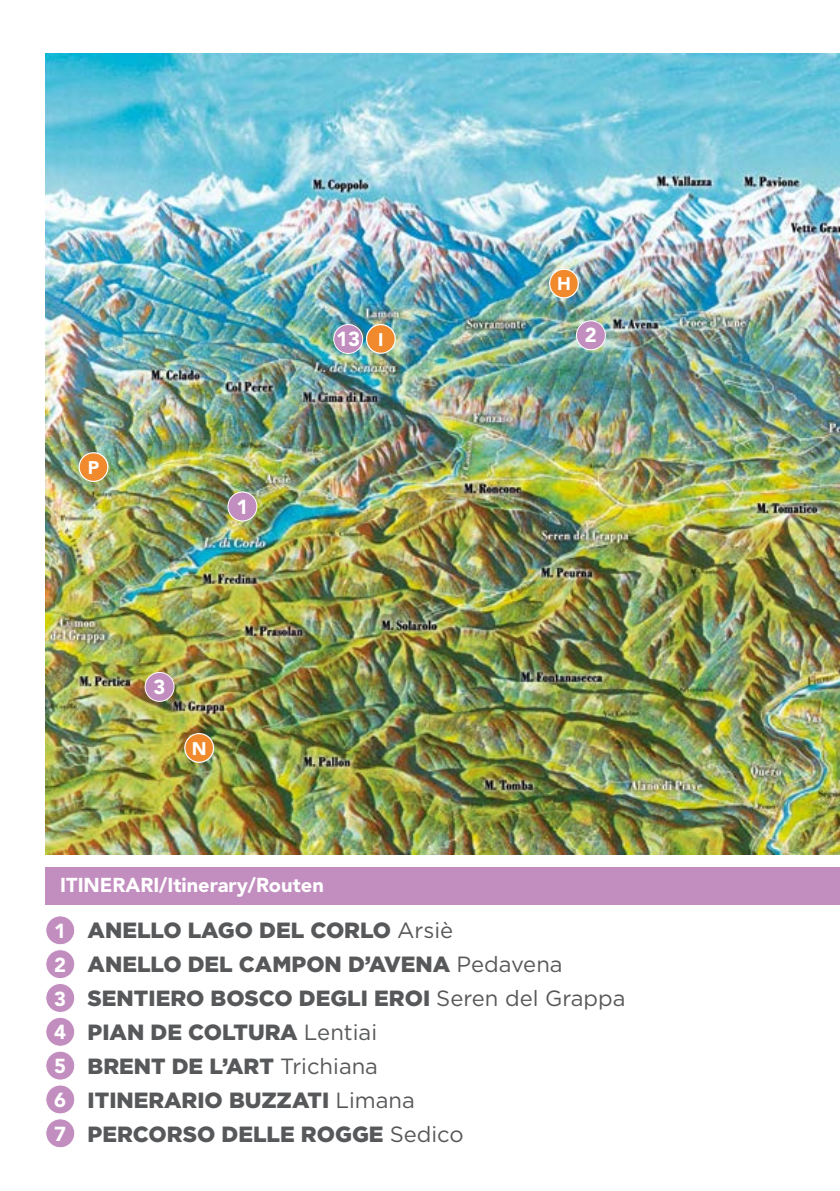
<style>
.page{position:relative;width:840px;height:1191px;background:#fff}
.page>*{position:absolute;margin:0;border:0;box-sizing:border-box;transform-origin:0 0}
.t1{font:900 22px/34px "Gotham HTF";color:#57585a}
.t2{font:900 20.2px/33.8px "Avenir";color:#fff;text-align:justify}
.t3{font:900 20px "Avenir";color:#fff}
.t4{font:900 18.2px "Avenir";color:#fff}
.s1{font-weight:400}
</style>
<div class="page">
<div style="left:45px;top:867px;width:794px;height:38px;background:#c28ebf"></div>
<img style="left:45px;top:54px;width:794px;height:800px">
<div style="left:228px;top:492px;width:29px;height:29px;background:#c28ebf;border-radius:50%"></div>
<div style="left:227px;top:491px;width:30px;height:30px;border:1px solid #fff;border-radius:50%"></div>
<div style="left:576px;top:321px;width:29px;height:29px;background:#c28ebf;border-radius:50%"></div>
<div style="left:575px;top:320px;width:30px;height:30px;border:1px solid #fff;border-radius:50%"></div>
<div style="left:145px;top:672px;width:29px;height:29px;background:#c28ebf;border-radius:50%"></div>
<div style="left:145px;top:672px;width:29px;height:30px;border:1px solid #fff;border-radius:50%"></div>
<div style="left:185px;top:733px;width:28px;height:29px;background:#f1892d;border-radius:50%"></div>
<div style="left:184px;top:733px;width:30px;height:30px;border:1px solid #fff;border-radius:50%"></div>
<div style="left:366px;top:324px;width:29px;height:29px;background:#f1892d;border-radius:50%"></div>
<div style="left:366px;top:324px;width:29px;height:30px;border:1px solid #fff;border-radius:50%"></div>
<div style="left:79px;top:453px;width:29px;height:28px;background:#f1892d;border-radius:50%"></div>
<div style="left:78px;top:452px;width:30px;height:30px;border:1px solid #fff;border-radius:50%"></div>
<div style="left:46px;top:916px;width:29px;height:28px;background:#c28ebf;border-radius:50%"></div>
<div style="left:45px;top:915px;width:30px;height:30px;border:1px solid #fff;border-radius:50%"></div>
<div style="left:46px;top:949px;width:29px;height:29px;background:#c28ebf;border-radius:50%"></div>
<div style="left:45px;top:949px;width:30px;height:30px;border:1px solid #fff;border-radius:50%"></div>
<div style="left:46px;top:983px;width:29px;height:29px;background:#c28ebf;border-radius:50%"></div>
<div style="left:45px;top:983px;width:30px;height:29px;border:1px solid #fff;border-radius:50%"></div>
<div style="left:46px;top:1017px;width:29px;height:29px;background:#c28ebf;border-radius:50%"></div>
<div style="left:45px;top:1017px;width:30px;height:29px;border:1px solid #fff;border-radius:50%"></div>
<div style="left:46px;top:1051px;width:29px;height:29px;background:#c28ebf;border-radius:50%"></div>
<div style="left:45px;top:1050px;width:30px;height:30px;border:1px solid #fff;border-radius:50%"></div>
<div style="left:46px;top:1085px;width:29px;height:29px;background:#c28ebf;border-radius:50%"></div>
<div style="left:45px;top:1084px;width:30px;height:30px;border:1px solid #fff;border-radius:50%"></div>
<div style="left:46px;top:1118px;width:29px;height:29px;background:#c28ebf;border-radius:50%"></div>
<div style="left:45px;top:1118px;width:30px;height:30px;border:1px solid #fff;border-radius:50%"></div>
<div style="left:333px;top:324px;width:29px;height:29px;background:#c28ebf;border-radius:50%"></div>
<div style="left:333px;top:324px;width:30px;height:30px;border:1px solid #fff;border-radius:50%"></div>
<div style="left:549px;top:269px;width:29px;height:29px;background:#f1892d;border-radius:50%"></div>
<div style="left:548px;top:269px;width:30px;height:29px;border:1px solid #fff;border-radius:50%"></div>
<p class="t4" style="left:88px;top:456px;width:13px">P</p>
<p class="t2" style="left:236px;top:490px;width:13px">1</p>
<p class="t2" style="left:153px;top:670px;width:13px">3</p>
<p class="t4" style="left:191px;top:737px;width:16px">N</p>
<p class="t2" style="left:336px;top:322px;width:25px">13</p>
<p class="t4" style="left:378px;top:328px;width:7px">I</p>
<p class="t4" style="left:556px;top:273px;width:15px">H</p>
<p class="t2" style="left:584px;top:318px;width:13px">2</p>
<p class="t3" style="left:60px;top:873px;width:265px">ITINERARI/Itinerary/Routen</p>
<p class="t1" style="left:88px;top:912px;width:539px">ANELLO LAGO DEL CORLO <span class="s1">Arsiè<br></span>ANELLO DEL CAMPON D’AVENA <span class="s1">Pedavena<br></span>SENTIERO BOSCO DEGLI EROI <span class="s1">Seren del Grappa<br></span>PIAN DE COLTURA <span class="s1">Lentiai<br></span>BRENT DE L’ART <span class="s1">Trichiana<br></span>ITINERARIO BUZZATI <span class="s1">Limana<br></span>PERCORSO DELLE ROGGE <span class="s1">Sedico</span></p>
<p class="t2" style="left:54px;top:913px;width:13px">1<br>2<br>3<br>4<br>5<br>6<br>7</p>
</div>
